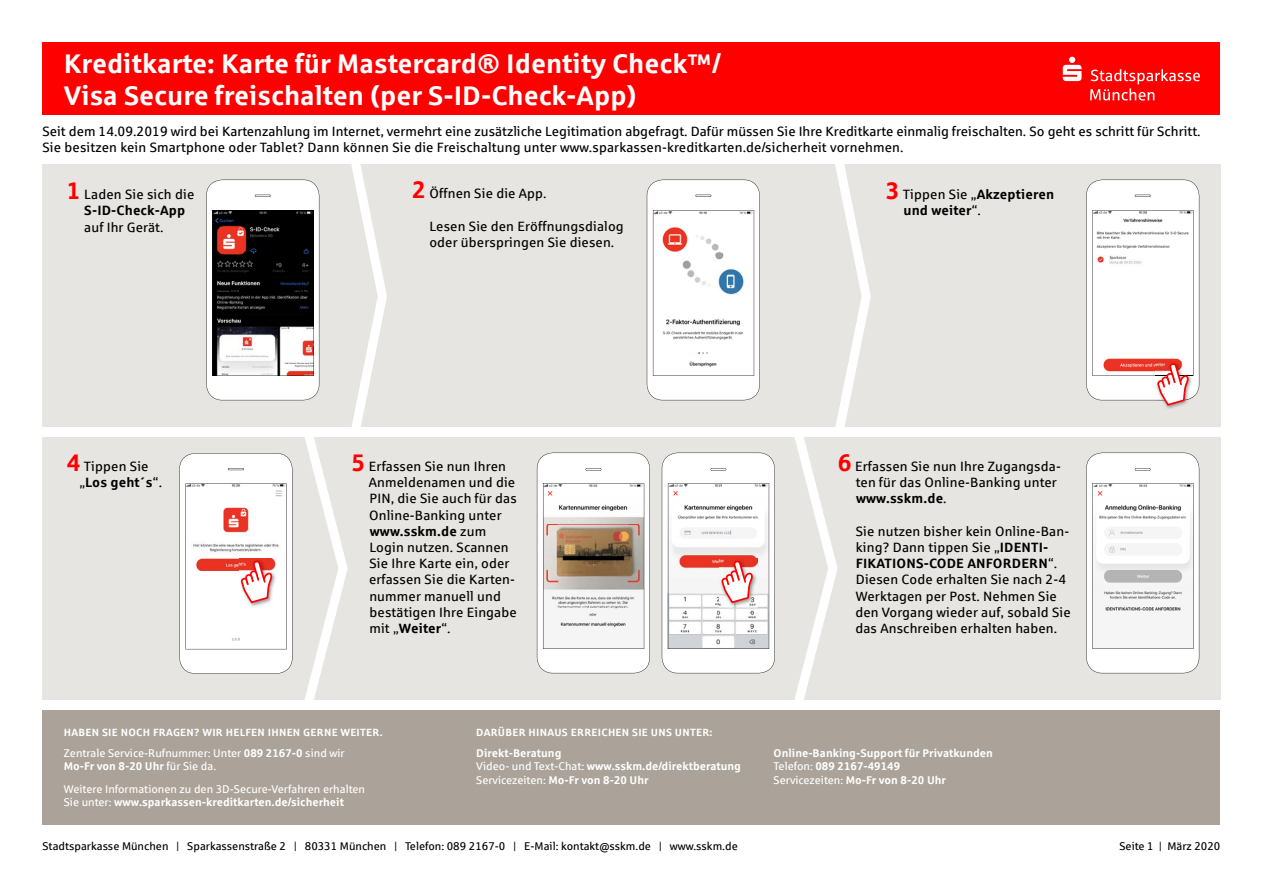
<style>
.page{position:relative;width:1263px;height:893px;background:#fff}
.page>*{position:absolute;margin:0;border:0;box-sizing:border-box;transform-origin:0 0}
.t1{font:700 27px/32.4px "Sparkasse Rg";color:#fff}
.t2{font:13.5px/16.2px "Sparkasse Rg";letter-spacing:.01em;color:#000}
.t3{font:700 13.5px/16.2px "Sparkasse Rg";letter-spacing:.01em;color:#000}
.t4{font:700 11.25px/13.5px "Sparkasse Rg";color:#fff}
.t5{font:11.25px/13.5px "Sparkasse Rg";color:#fff}
.t6{font:11.25px "Sparkasse Rg";color:#000}
.t7{font:700 10.5px "Sparkasse Rg";letter-spacing:.025em;color:#fff}
.s1{font-weight:700;font-size:24px;color:#f00}
.s2{font-weight:700}
.s3{font-size:24px;color:#f00}
.s4{font-weight:400}
</style>
<div class="page">
<div style="left:43px;top:164px;width:1178px;height:536px;background:#e7e5e1"></div>
<div style="left:28px;top:427px;width:1206px;height:9px;background:#fff"></div>
<svg style="left:794px;top:164px;width:77px;height:536px"></svg>
<div style="left:43px;top:43px;width:1177px;height:72px;background:#f00"></div>
<div style="left:43px;top:710px;width:1177px;height:115px;background:#aba399"></div>
<svg style="left:647px;top:180px;width:113px;height:220px"></svg>
<svg style="left:1086px;top:453px;width:113px;height:220px"></svg>
<svg style="left:537px;top:453px;width:113px;height:220px"></svg>
<img style="left:1166px;top:406px;width:13px;height:3px">
<svg style="left:1086px;top:180px;width:113px;height:226px"></svg>
<svg style="left:662px;top:453px;width:113px;height:220px"></svg>
<svg style="left:179px;top:164px;width:208px;height:536px"></svg>
<svg style="left:1063px;top:57px;width:18px;height:24px"></svg>
<svg style="left:1090px;top:69px;width:110px;height:32px"></svg>
<h1 class="t1" style="left:64px;top:46px;width:659px">Kreditkarte: Karte für Mastercard® Identity Check™/<br>Visa Secure freischalten (per S-ID-Check-App)</h1>
<p class="t2" style="left:43px;top:123px;width:1159px">Seit dem 14.09.2019 wird bei Kartenzahlung im Internet, vermehrt eine zusätzliche Legitimation abgefragt. Dafür müssen Sie Ihre Kreditkarte einmalig freischalten. So geht es schritt für Schritt.<br>Sie besitzen kein Smartphone oder Tablet? Dann können Sie die Freischaltung unter www.sparkassen-kreditkarten.de/sicherheit vornehmen.</p>
<p class="t2" style="left:84px;top:186px;width:112px;text-indent:-17px"><span class="s1">1</span> Laden Sie sich die<br><span class="s2">S-ID-Check-App</span></p>
<p class="t2" style="left:84px;top:218px;width:81px">auf Ihr Gerät.</p>
<p class="t2" style="left:412px;top:185px;width:136px"><span class="s1">2</span> Öffnen Sie die App.</p>
<p class="t2" style="left:429px;top:217px;width:196px">Lesen Sie den Eröffnungs dialog oder überspringen Sie diesen.</p>
<p class="t3" style="left:903px;top:186px;width:152px;text-indent:-18px"><span class="s3">3</span> <span class="s4">Tippen Sie „</span>Akzeptieren und weiter<span class="s4">“.</span></p>
<p class="t2" style="left:79px;top:458px;width:84px;text-indent:-13px"><span class="s1">4</span> Tippen Sie „<span class="s2">Los geht´s</span>“.</p>
<p class="t2" style="left:369px;top:458px;width:149px;text-indent:-17px"><span class="s1">5</span> Erfassen Sie nun Ihren<br>Anmeldenamen und die<br>PIN, die Sie auch für das<br>Online-Banking unter <span class="s2">www.sskm.de</span> zum<br>Login nutzen. Scannen<br>Sie Ihre Karte ein, oder erfassen Sie die Karten&shy;nummer manuell und bestätigen Ihre Eingabe mit „<span class="s2">Weiter</span>“.</p>
<p class="t2" style="left:856px;top:458px;width:206px;text-indent:-18px"><span class="s1">6</span> Erfassen Sie nun Ihre Zugangsda&shy;ten für das Online-Banking unter <span class="s2">www.sskm.de</span>.</p>
<p class="t2" style="left:855px;top:523px;width:217px">Sie nutzen bisher kein Online-Ban&shy;king? Dann tippen Sie „<span class="s2">IDENTI-<br>FIKATIONS-CODE ANFORDERN</span>“.<br>Diesen Code erhalten Sie nach 2-4<br>Werktagen per Post. Nehmen Sie den Vorgang wieder auf, sobald Sie das Anschreiben erhalten haben.</p>
<p class="t7" style="left:64px;top:726px;width:320px">HABEN SIE NOCH FRAGEN? WIR HELFEN IHNEN GERNE WEITER.</p>
<p class="t5" style="left:64px;top:746px;width:282px">Zentrale Service-Rufnummer: Unter <span class="s2">089 2167-0</span> sind wir<br><span class="s2">Mo-Fr von 8-20 Uhr</span> für Sie da.</p>
<p class="t5" style="left:64px;top:781px;width:303px">Weitere Informationen zu den 3D-Secure-Verfahren erhalten<br>Sie unter: <span class="s2">www.sparkassen-kreditkarten.de/sicherheit</span></p>
<p class="t7" style="left:476px;top:726px;width:238px">DARÜBER HINAUS ERREICHEN SIE UNS UNTER:</p>
<p class="t4" style="left:476px;top:746px;width:266px">Direkt-Beratung<br><span class="s4">Video- und Text-Chat:</span> www.sskm.de/direktberatung<br><span class="s4">Servicezeiten:</span> Mo-Fr von 8-20 Uhr</p>
<p class="t4" style="left:774px;top:746px;width:221px">Online-Banking-Support für Privatkunden<br><span class="s4">Telefon:</span> 089 2167-49149<br><span class="s4">Servicezeiten:</span> Mo-Fr von 8-20 Uhr</p>
<p class="t6" style="left:43px;top:839px;width:697px">Stadtsparkasse München | Sparkassenstraße 2 | 80331 München | Telefon: 089 2167-0 | E-Mail: kontakt@sskm.de | www.sskm.de</p>
<p class="t6" style="left:1119px;top:839px;width:102px">Seite 1 | März 2020</p>
</div>
